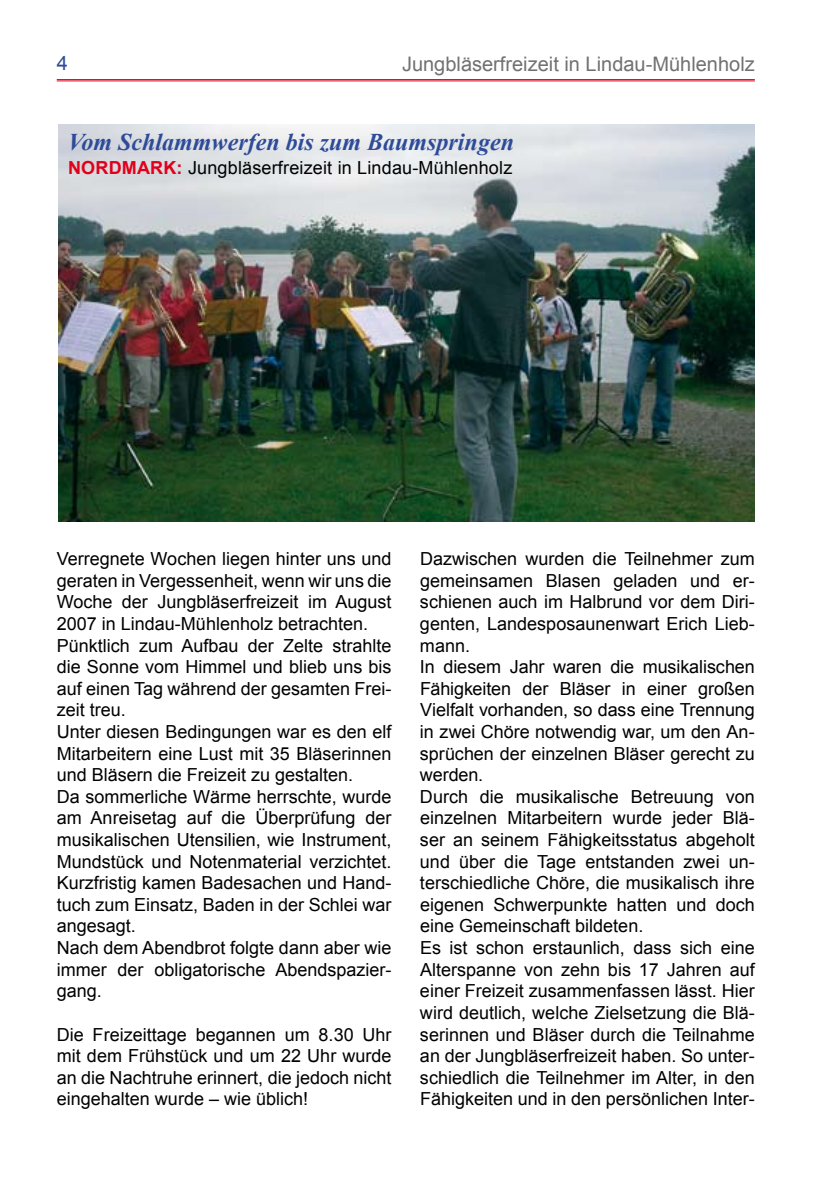
<style>
.page{position:relative;width:840px;height:1191px;background:#fff}
.page>*{position:absolute;margin:0;border:0;box-sizing:border-box;transform-origin:0 0}
.t1{font:italic 700 24px "Times New Roman";color:#2d4b98}
.t2{font:20px "Arial";color:#707173}
.t3{font:18px/21.6px "Arial";color:#000}
.s1{font-weight:700;color:#e2001a}
</style>
<div class="page">
<hr style="left:57px;top:79px;width:697px;height:1px;background:#e2001a">
<hr style="left:57px;top:80px;width:697px;height:1px;background:#e2001a">
<img style="left:59px;top:125px;width:695px;height:397px">
<p class="t2" style="left:402px;top:51px;width:354px">Jungbläserfreizeit in Lindau-Mühlenholz</p>
<h1 class="t1" style="left:68px;top:125px;width:447px">Vom Schlammwerfen bis zum Baumspringen</h1>
<p class="t3" style="left:68px;top:157px;width:445px"><span class="s1">NORDMARK:</span> Jungbläserfreizeit in Lindau-Mühlenholz</p>
<p class="t3" style="left:57px;top:548px;width:336px">Verregnete Wochen liegen hinter uns und geraten in Vergessenheit, wenn wir uns die Woche der Jungbläserfreizeit im August 2007 in Lindau-Mühlenholz betrachten.<br>Pünktlich zum Aufbau der Zelte strahlte die Sonne vom Himmel und blieb uns bis auf einen Tag während der gesamten Frei&shy;zeit treu.<br>Unter diesen Bedingungen war es den elf Mitarbeitern eine Lust mit 35 Bläserinnen und Bläsern die Freizeit zu gestalten.<br>Da sommerliche Wärme herrschte, wurde am Anreisetag auf die Überprüfung der musikalischen Utensilien, wie Instrument, Mundstück und Notenmaterial verzichtet.<br>Kurzfristig kamen Badesachen und Hand&shy;tuch zum Einsatz, Baden in der Schlei war angesagt.<br>Nach dem Abendbrot folgte dann aber wie immer der obligatorische Abendspazier&shy;gang.</p>
<p class="t3" style="left:57px;top:1023px;width:336px">Die Freizeittage begannen um 8.30 Uhr mit dem Frühstück und um 22</p>
<p class="t3" style="left:57px;top:1045px;width:336px;text-align:justify;text-indent:250px">Uhr wurde an die Nachtruhe erinnert, die jedoch nicht eingehalten wurde – wie üblich!</p>
<p class="t3" style="left:420px;top:548px;width:336px">Dazwischen wurden die Teilnehmer zum gemeinsamen Blasen geladen und er&shy;schienen auch im Halbrund vor dem Diri&shy;genten, Landesposaunenwart Erich Lieb&shy;mann.<br>In diesem Jahr waren die musikalischen Fähigkeiten der Bläser in einer großen Vielfalt vorhanden, so dass eine Trennung in zwei Chöre notwendig war, um den An&shy;sprüchen der einzelnen Bläser gerecht zu werden.<br>Durch die musikalische Betreuung von einzelnen Mitarbeitern wurde jeder Blä&shy;ser an seinem Fähigkeitsstatus abgeholt und über die Tage entstanden zwei un&shy;terschiedliche Chöre, die musikalisch ihre eigenen Schwerpunkte hatten und doch eine Gemeinschaft bildeten.<br>Es ist schon erstaunlich, dass sich eine Alterspanne von zehn bis 17 Jahren auf einer Freizeit zusammenfassen lässt. Hier wird deutlich, welche Zielsetzung die Blä&shy;serinnen und Bläser durch die Teilnahme an der Jungbläserfreizeit haben. So unter&shy;schiedlich die Teilnehmer im Alter, in den Fähigkeiten und in den persönlichen Inter-</p>
</div>
